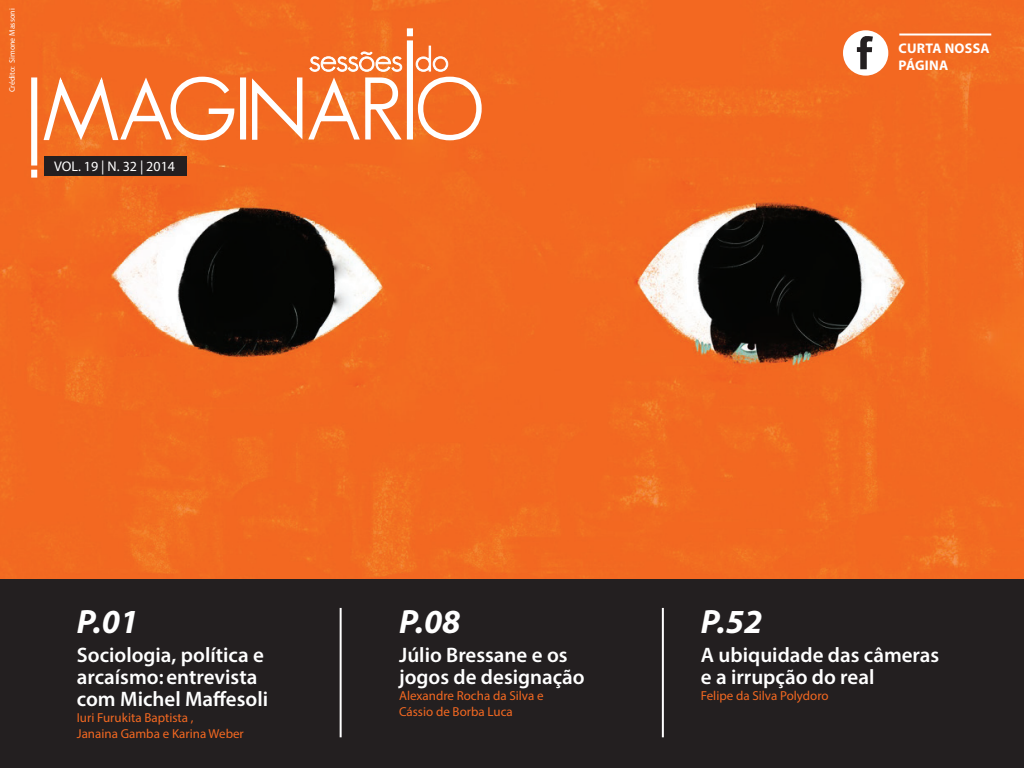
<style>
.page{position:relative;width:1024px;height:768px;background:#fff}
.page>*{position:absolute;margin:0;border:0;box-sizing:border-box;transform-origin:0 0}
.t1{font:italic 700 33.8px "Myriad Pro";color:#fff}
.t2{font:600 21px/22px "Myriad Pro";color:#fff}
.t3{font:14px "Myriad Pro";color:#fff}
.t4{font:700 14px/17px "Myriad Pro";letter-spacing:.02em;color:#fff}
.t5{font:13px/15.6px "Myriad Pro";color:#f36821}
.t6{font:8px "Myriad Pro";color:#fff}
</style>
<div class="page">
<img style="left:0;top:0;width:1024px;height:579px">
<svg style="left:42px;top:74px;width:193px;height:69px"></svg>
<div style="left:240px;top:77px;width:6px;height:63px;background:#fff"></div>
<div style="left:407px;top:40px;width:6px;height:100px;background:#fff"></div>
<svg style="left:31px;top:77px;width:6px;height:89px"></svg>
<div style="left:407px;top:28px;width:6px;height:8px;background:#fff;border:2px solid #fff"></div>
<svg style="left:31px;top:170px;width:6px;height:8px"></svg>
<svg style="left:251px;top:51px;width:153px;height:91px"></svg>
<svg style="left:415px;top:45px;width:68px;height:96px"></svg>
<div style="left:45px;top:156px;width:142px;height:20px;background:#231f20"></div>
<div style="left:843px;top:30px;width:45px;height:46px;background:#fff;border-radius:50%"></div>
<svg style="left:857px;top:36px;width:16px;height:33px"></svg>
<hr style="left:899px;top:34px;width:92px;height:2px;background:#fff">
<div style="left:0;top:579px;width:1024px;height:189px;background:#231f20"></div>
<hr style="left:340px;top:608px;width:2px;height:129px;background:#fff">
<hr style="left:662px;top:608px;width:2px;height:129px;background:#fff">
<p class="t6" style="left:7px;top:92px;width:85px;rotate:-90deg">Crédito: Simone Massoni</p>
<p class="t3" style="left:54px;top:158px;width:123px">VOL. 19 | N. 32 | 2014</p>
<p class="t4" style="left:898px;top:40px;width:93px">CURTA NOSSA<br>PÁGINA</p>
<h1 class="t1" style="left:77px;top:600px;width:63px">P.01</h1>
<p class="t2" style="left:77px;top:644px;width:193px">Sociologia, política e arcaísmo: entrevista com Michel Maffesoli</p>
<p class="t5" style="left:77px;top:710px;width:169px">Iuri Furukita Baptista ,<br>Janaina Gamba e Karina Weber</p>
<h1 class="t1" style="left:399px;top:600px;width:63px">P.08</h1>
<p class="t2" style="left:399px;top:644px;width:187px">Júlio Bressane e os jogos de designação</p>
<p class="t5" style="left:399px;top:688px;width:146px">Alexandre Rocha da Silva e<br>Cássio de Borba Luca</p>
<h1 class="t1" style="left:701px;top:600px;width:63px">P.52</h1>
<p class="t2" style="left:701px;top:644px;width:240px">A ubiquidade das câmeras e a irrupção do real</p>
<p class="t5" style="left:701px;top:688px;width:129px">Felipe da Silva Polydoro</p>
</div>
